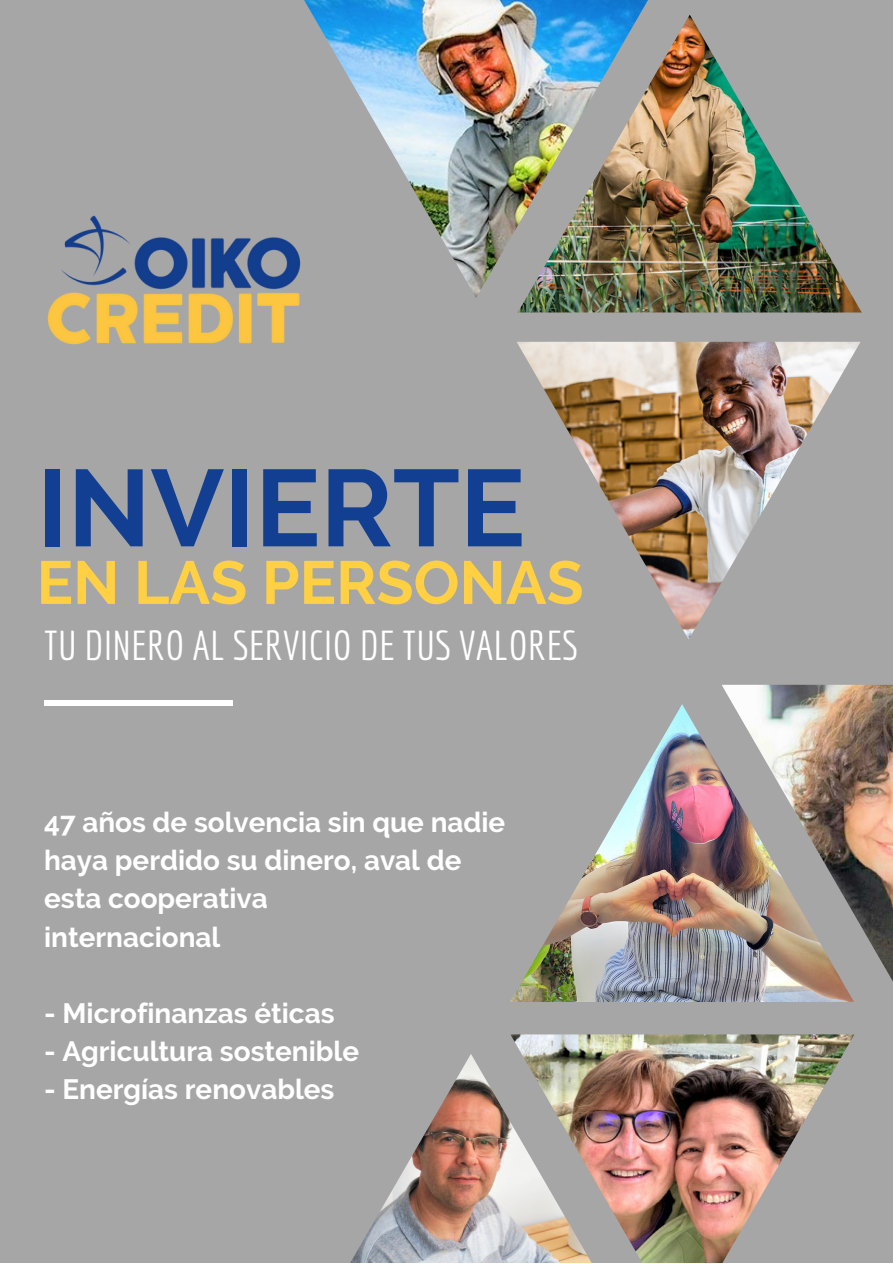
<style>
.page{position:relative;width:893px;height:1264px;background:#fff}
.page>*{position:absolute;margin:0;border:0;box-sizing:border-box;transform-origin:0 0}
.t1{font:700 108.6px "Raleway";color:#133f93}
.t2{font:700 60.6px "Raleway";color:#ffd043}
.t3{font:40.8px "Economica";color:#fff}
.t4{font:700 27.9px/38.2px "Raleway";color:#fff}
</style>
<div class="page">
<div style="left:0;top:0;width:892px;height:1262px;background:#a6a6a6"></div>
<img style="left:304px;top:0;width:344px;height:298px">
<img style="left:517px;top:342px;width:343px;height:297px">
<img style="left:722px;top:684px;width:170px;height:296px">
<img style="left:517px;top:15px;width:344px;height:297px">
<img style="left:511px;top:704px;width:343px;height:297px">
<img style="left:510px;top:1034px;width:344px;height:228px">
<img style="left:351px;top:1053px;width:292px;height:209px">
<div style="left:44px;top:699px;width:189px;height:6px;background:#fff"></div>
<img style="left:47px;top:215px;width:254px;height:130px">
<h1 class="t1" style="left:37px;top:444px;width:490px">INVIERTE</h1>
<h2 class="t2" style="left:37px;top:547px;width:548px">EN LAS PERSONAS</h2>
<h3 class="t3" style="left:44px;top:621px;width:535px">TU DINERO AL SERVICIO DE TUS VALORES</h3>
<p class="t4" style="left:44px;top:802px;width:462px">47 años de solvencia sin que nadie haya perdido su dinero, aval de esta cooperativa<br>internacional</p>
<p class="t4" style="left:44px;top:994px;width:292px">- Microfinanzas éticas</p>
<p class="t4" style="left:44px;top:1032px;width:316px">- Agricultura sostenible</p>
<p class="t4" style="left:44px;top:1070px;width:292px">- Energías renovables</p>
</div>
